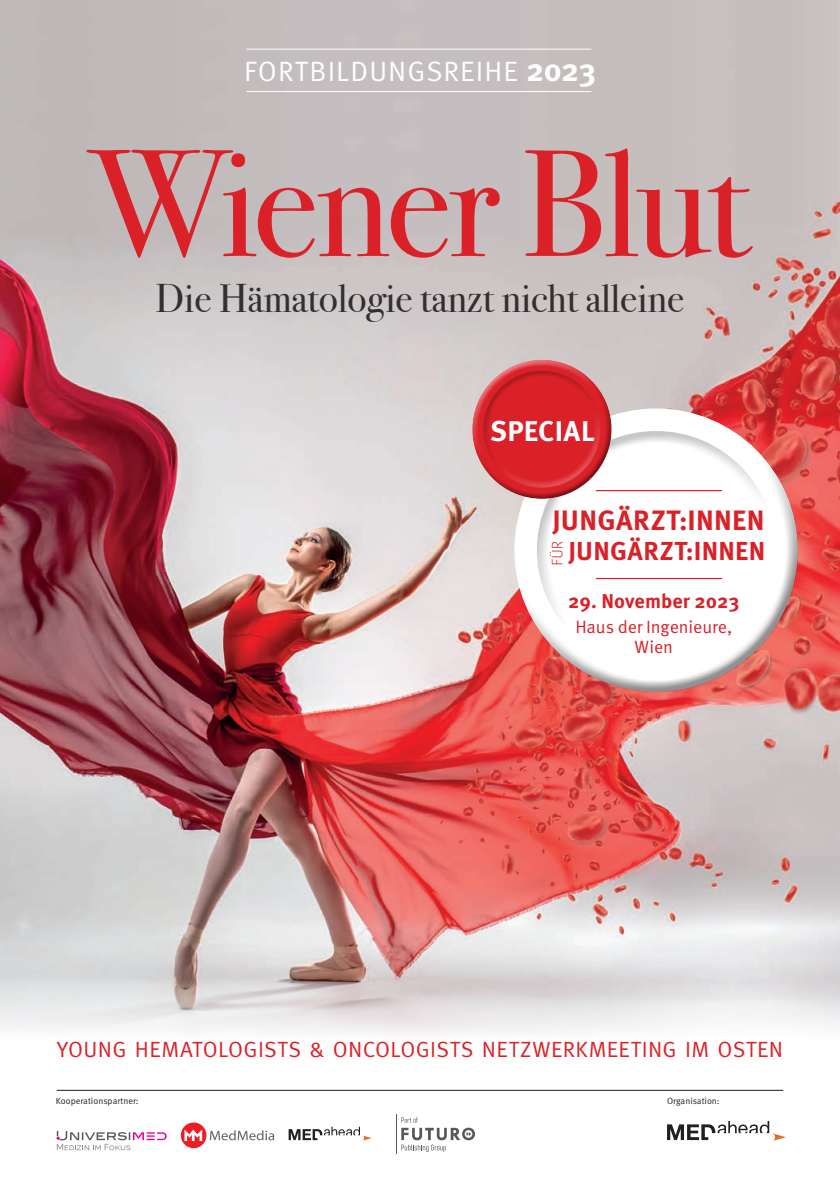
<style>
.page{position:relative;width:840px;height:1191px;background:#fff}
.page>*{position:absolute;margin:0;border:0;box-sizing:border-box;transform-origin:0 0}
.t1{font:152px "Bodoni Svty Two OSITCTT";letter-spacing:-.025em;color:#da2128}
.t2{font:40px "Bodoni Svty Two OSITCTT";color:#312f30}
.t3{font:700 28.6px "Meta Pro";letter-spacing:.005em;color:#fff}
.t4{font:28px "Meta Pro Norm";letter-spacing:.035em;color:#fff}
.t5{font:700 28px "Meta Pro";letter-spacing:.01em;color:#da2128}
.t6{font:700 26px "Meta Pro";letter-spacing:.01em;color:#da2128}
.t7{font:22px "Meta Pro Norm";letter-spacing:.015em;color:#da2128}
.t8{font:700 20px "Meta Pro";color:#da2128}
.t9{font:17.8px/20.8px "Meta Pro Norm";letter-spacing:-.005em;color:#da2128;text-align:center}
.t10{font:9px "Meta Pro Norm";color:#231f20}
.s1{font-family:"Meta Pro";font-weight:700;font-size:32px}
</style>
<div class="page">
<img style="left:0;top:0;width:839px;height:1034px">
<hr style="left:246px;top:49px;width:345px;height:1px;background:#fff">
<hr style="left:246px;top:91px;width:345px;height:1px;background:#fff">
<hr style="left:57px;top:1090px;width:725px;height:1px;background:#231f20">
<svg style="left:667px;top:1121px;width:118px;height:19px"></svg>
<svg style="left:401px;top:1117px;width:73px;height:35px"></svg>
<hr style="left:395px;top:1114px;width:1px;height:39px;background:#57585a">
<svg style="left:56px;top:1131px;width:110px;height:19px"></svg>
<svg style="left:288px;top:1126px;width:83px;height:14px"></svg>
<div style="left:181px;top:1122px;width:25px;height:26px;background:#ee1d23;border-radius:50%"></div>
<svg style="left:184px;top:1129px;width:18px;height:12px"></svg>
<svg style="left:210px;top:1130px;width:64px;height:10px"></svg>
<div style="left:510px;top:407px;width:276px;height:217px;background:#fff;opacity:.5"></div>
<div style="left:518px;top:453px;width:280px;height:240px;background:#231f20;opacity:.5"></div>
<div style="left:544px;top:487px;width:232px;height:184px;background:#fff;opacity:.25"></div>
<div style="left:534px;top:429px;width:238px;height:203px;background:#231f20;opacity:.25"></div>
<div style="left:468px;top:358px;width:138px;height:107px;background:#fff;opacity:.5"></div>
<div style="left:474px;top:381px;width:138px;height:119px;background:#231f20;opacity:.5"></div>
<div style="left:486px;top:398px;width:116px;height:90px;background:#fff;opacity:.25"></div>
<div style="left:482px;top:368px;width:117px;height:101px;background:#231f20;opacity:.25"></div>
<svg style="left:549px;top:541px;width:13px;height:23px"></svg>
<hr style="left:595px;top:490px;width:126px;height:1px;background:#da2128">
<hr style="left:595px;top:578px;width:126px;height:1px;background:#da2128">
<p class="t4" style="left:244px;top:50px;width:353px">FORTBILDUNGSREIHE <span class="s1">2023</span></p>
<h1 class="t1" style="left:90px;top:114px;width:661px">Wiener Blut</h1>
<h2 class="t2" style="left:155px;top:274px;width:530px">Die Hämatologie tanzt nicht alleine</h2>
<h3 class="t3" style="left:490px;top:408px;width:106px">SPECIAL</h3>
<p class="t5" style="left:552px;top:498px;width:213px">JUNGÄRZT:INNEN</p>
<p class="t6" style="left:568px;top:530px;width:198px">JUNGÄRZT:INNEN</p>
<p class="t8" style="left:568px;top:585px;width:172px">29. November 2023</p>
<p class="t9" style="left:575px;top:615px;width:158px">Haus der Ingenieure,<br>Wien</p>
<p class="t7" style="left:57px;top:1032px;width:727px">YOUNG HEMATOLOGISTS &amp; ONCOLOGISTS NETZWERKMEETING IM OSTEN</p>
<p class="t10" style="left:56px;top:1094px;width:84px">Kooperationspartner:</p>
<p class="t10" style="left:666px;top:1094px;width:54px">Organisation:</p>
</div>
